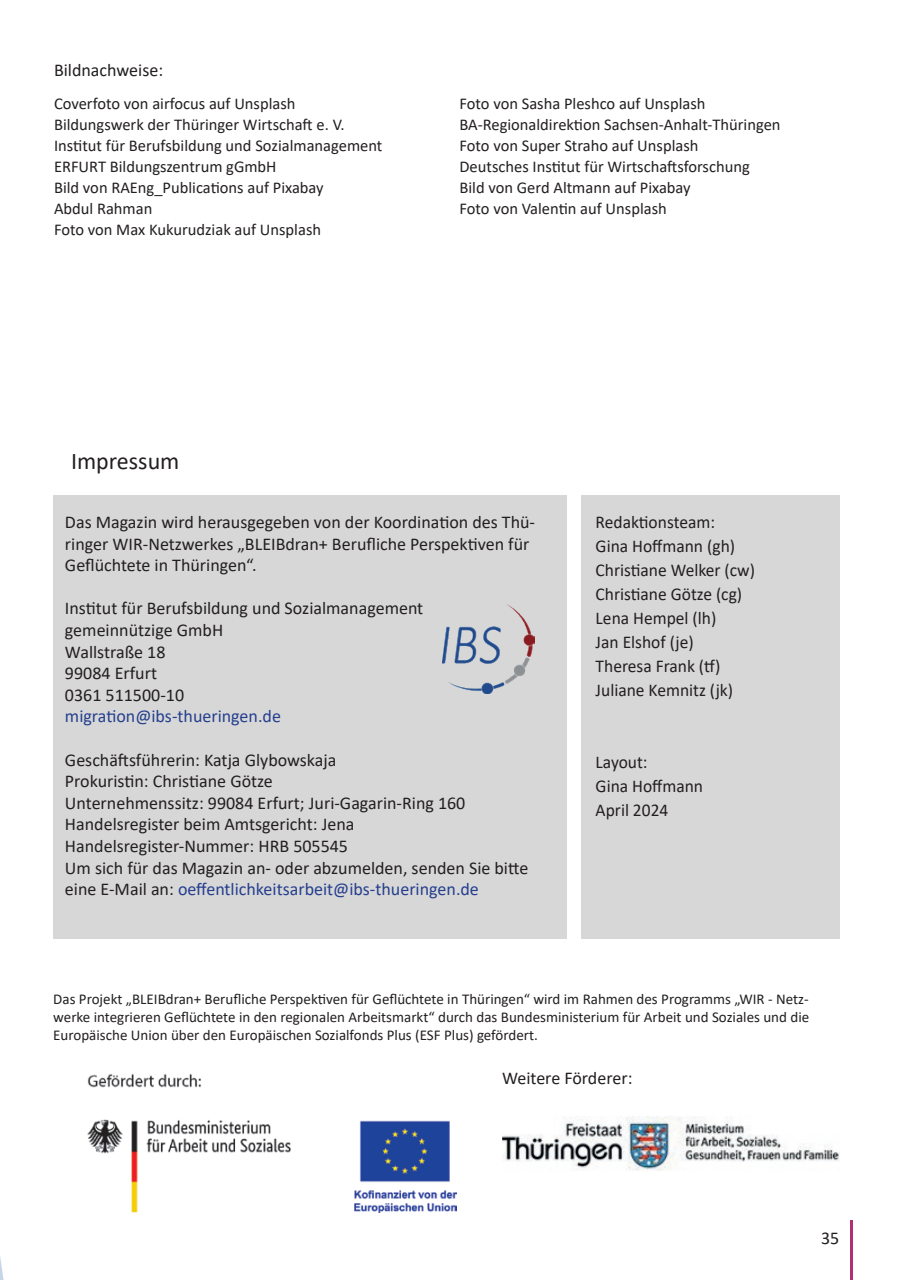
<style>
.page{position:relative;width:902px;height:1280px;background:#fff}
.page>*{position:absolute;margin:0;border:0;box-sizing:border-box;transform-origin:0 0}
.t1{font:24px "Calibri";color:#231f20}
.t2{font:18px/21.6px "Calibri";color:#231f20}
.t3{font:18px "Calibri";color:#253f8e}
.t4{font:16.5px/21px "Calibri";color:#231f20}
.t5{font:15px/18px "Calibri";color:#231f20;text-align:justify}
.s1{color:#253f8e}
</style>
<div class="page">
<hr style="left:850px;top:1220px;width:3px;height:60px;background:#b13075">
<svg style="left:0;top:1257px;width:4px;height:23px"></svg>
<div style="left:53px;top:495px;width:513px;height:444px;background:#d7d7d7"></div>
<div style="left:580px;top:495px;width:259px;height:444px;background:#d7d7d7"></div>
<img style="left:88px;top:1073px;width:369px;height:139px">
<img style="left:502px;top:1116px;width:337px;height:55px">
<img style="left:442px;top:605px;width:92px;height:89px">
<p class="t2" style="left:54px;top:59px;width:111px">Bildnachweise:</p>
<p class="t4" style="left:54px;top:92px;width:330px">Coverfoto von airfocus auf Unsplash Bildungswerk der Thüringer Wirtschaft e. V.<br>Institut für Berufsbildung und Sozialmanagement ERFURT Bildungszentrum gGmbH<br>Bild von RAEng_Publications auf Pixabay<br>Abdul Rahman<br>Foto von Max Kukurudziak auf Unsplash</p>
<p class="t4" style="left:459px;top:92px;width:322px">Foto von Sasha Pleshco auf Unsplash BA-Regionaldirektion Sachsen-Anhalt-Thüringen Foto von Super Straho auf Unsplash<br>Deutsches Institut für Wirtschaftsforschung<br>Bild von Gerd Altmann auf Pixabay<br>Foto von Valentin auf Unsplash</p>
<h1 class="t1" style="left:71px;top:444px;width:110px">Impressum</h1>
<p class="t2" style="left:65px;top:511px;width:471px">Das Magazin wird herausgegeben von der Koordination des Thü&shy;ringer WIR-Netzwerkes „BLEIBdran+ Berufliche Perspektiven für<br>Geflüchtete in Thüringen“.</p>
<p class="t2" style="left:65px;top:597px;width:360px">Institut für Berufsbildung und Sozialmanagement gemeinnützige GmbH<br>Wallstraße 18<br>99084 Erfurt<br>0361 511500-10</p>
<p class="t3" style="left:65px;top:704px;width:217px">migration@ibs-thueringen.de</p>
<p class="t2" style="left:65px;top:748px;width:465px">Geschäftsführerin: Katja Glybowskaja<br>Prokuristin: Christiane Götze<br>Unternehmenssitz: 99084 Erfurt; Juri-Gagarin-Ring 160<br>Handelsregister beim Amtsgericht: Jena Handelsregister-Nummer: HRB 505545<br>Um sich für das Magazin an- oder abzumelden, senden Sie bitte eine E-Mail an: <span class="s1">oeffentlichkeitsarbeit@ibs-thueringen.de</span></p>
<p class="t2" style="left:595px;top:510px;width:161px;line-height:24px">Redaktionsteam:<br>Gina Hoffmann (gh)<br>Christiane Welker (cw)<br>Christiane Götze (cg)<br>Lena Hempel (lh)<br>Jan Elshof (je)<br>Theresa Frank (tf)<br>Juliane Kemnitz (jk)</p>
<p class="t2" style="left:595px;top:750px;width:109px;line-height:24px">Layout:<br>Gina Hoffmann<br>April 2024</p>
<p class="t5" style="left:53px;top:990px;width:757px">Das Projekt „BLEIBdran+ Berufliche Perspektiven für Geflüchtete in Thüringen“ wird im Rahmen des Programms „WIR - Netz&shy;werke integrieren Geflüchtete in den regionalen Arbeitsmarkt“ durch das Bundesministerium für Arbeit und Soziales und die Europäische Union über den Europäischen Sozialfonds Plus (ESF Plus) gefördert.</p>
<p class="t2" style="left:502px;top:1067px;width:132px">Weitere Förderer:</p>
<p class="t2" style="left:821px;top:1226px;width:20px">35</p>
</div>
